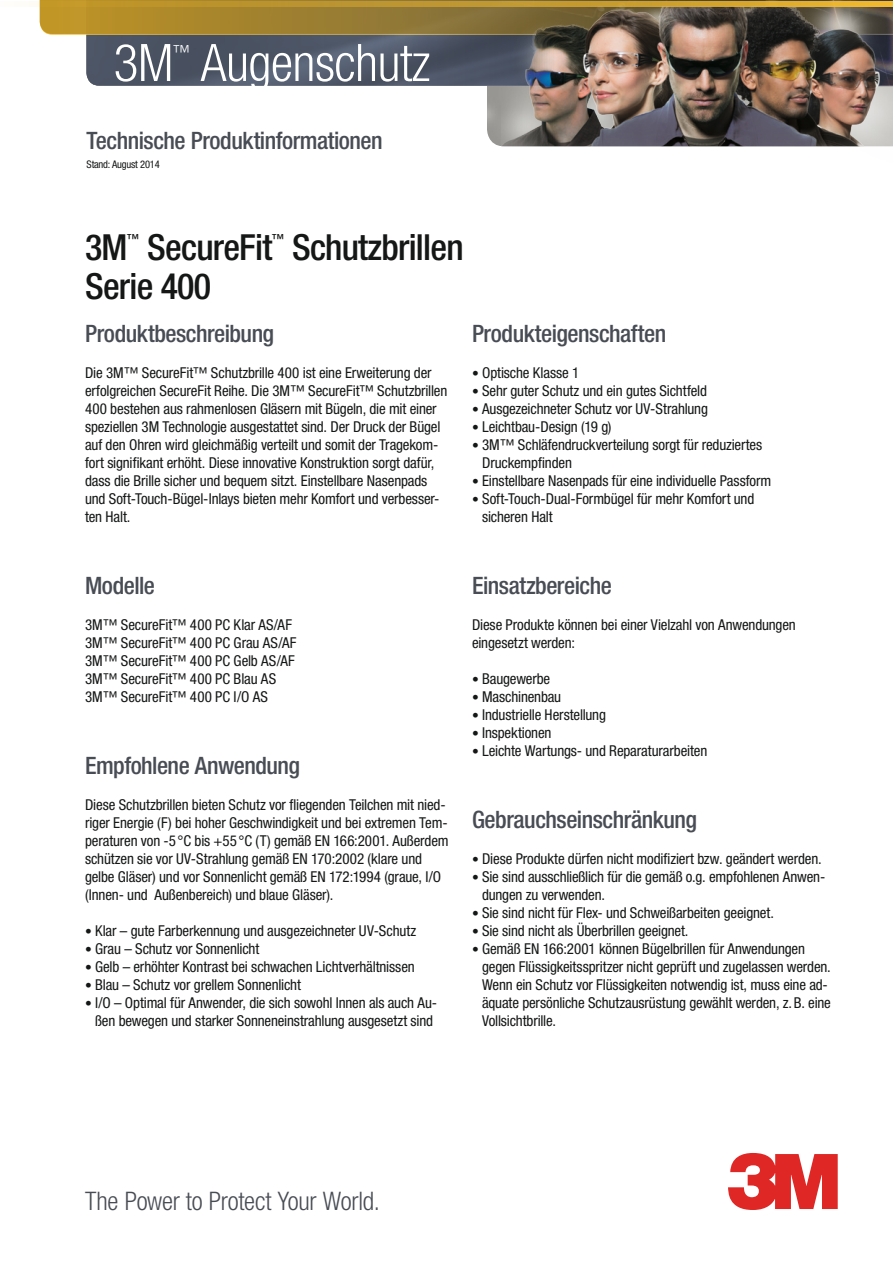
<style>
.page{position:relative;width:893px;height:1263px;background:#fff}
.page>*{position:absolute;margin:0;border:0;box-sizing:border-box;transform-origin:0 0}
.t1{font:300 condensed 51.75px "Helvetica Neue LT Pro";letter-spacing:-.01em;color:#fff}
._01_Titel{font:500 condensed 36px "Helvetica Neue LT Pro";letter-spacing:-.02em;color:#151616}
.t2{font:300 condensed 25.65px "Helvetica Neue LT Pro";letter-spacing:-.01em;color:#484c54}
._02_Zwischentitel{font:500 condensed 24px "Helvetica Neue LT Pro";letter-spacing:-.02em;color:#484c54}
._09_Technisches_Date{font:500 condensed 24px "Helvetica Neue LT Pro";letter-spacing:-.02em;color:#484c54}
._03_Fließtext_links{font:500 condensed 24px "Helvetica Neue LT Pro";letter-spacing:-.02em;color:#484c54}
.t3{font:300 condensed 18.15px "Helvetica Neue LT Pro";color:#fff}
._03_Fließtext_links-2{font:condensed 15px/18px "Helvetica Neue LT Pro";letter-spacing:-.01em;color:#151616}
._03_Fließtext{font:condensed 15px/18px "Helvetica Neue LT Pro";letter-spacing:-.01em;color:#151616}
._01_Titel-2{font:500 condensed 12.6px "Helvetica Neue LT Pro";color:#151616}
._05_Tabelle_klein{font:condensed 10.5px "Helvetica Neue LT Pro";letter-spacing:-.02em;color:#151616}
.s1{font-weight:300;font-size:13.5px}
</style>
<div class="page">
<svg style="left:728px;top:1153px;width:110px;height:57px"></svg>
<img style="left:729px;top:86px;width:164px;height:61px">
<img style="left:86px;top:35px;width:807px;height:51px">
<svg style="left:40px;top:0;width:853px;height:35px;background:#a18231"></svg>
<img style="left:502px;top:6px;width:390px;height:140px">
<svg style="left:32px;top:1px;width:861px;height:5px;background:#c89d30"></svg>
<p class="t1" style="left:114px;top:33px;width:61px">3M</p>
<p class="t3" style="left:173px;top:41px;width:19px">™</p>
<p class="t1" style="left:201px;top:33px;width:231px">Augenschutz</p>
<p class="_09_Technisches_Date" style="left:87px;top:127px;width:298px">Technische Produktinformationen</p>
<p class="_05_Tabelle_klein" style="left:87px;top:159px;width:75px">Stand: August 2014</p>
<p class="_01_Titel" style="left:85px;top:225px;width:44px">3M</p>
<p class="_01_Titel-2" style="left:127px;top:231px;width:14px">™</p>
<p class="_01_Titel" style="left:147px;top:225px;width:127px">SecureFit</p>
<p class="_01_Titel-2" style="left:272px;top:231px;width:14px">™</p>
<p class="_01_Titel" style="left:292px;top:225px;width:173px">Schutzbrillen</p>
<p class="_01_Titel" style="left:85px;top:265px;width:128px">Serie 400</p>
<p class="_02_Zwischentitel" style="left:85px;top:319px;width:191px">Produktbeschreibung</p>
<p class="_03_Fließtext_links-2" style="left:85px;top:364px;width:364px">Die 3M™ SecureFit™ Schutzbrille 400 ist eine Erweiterung der erfolgreichen SecureFit Reihe. Die 3M™ SecureFit™ Schutzbrillen 400 bestehen aus rahmenlosen Gläsern mit Bügeln, die mit einer speziellen 3M Technologie ausgestattet sind. Der Druck der Bügel auf den Ohren wird gleichmäßig verteilt und somit der Tragekom&shy;fort signifikant erhöht. Diese innovative Konstruktion sorgt dafür, dass die Brille sicher und bequem sitzt. Einstellbare Nasenpads und Soft-Touch-Bügel-Inlays bieten mehr Komfort und verbesser&shy;ten Halt.</p>
<p class="_02_Zwischentitel" style="left:472px;top:319px;width:196px">Produkteigenschaften</p>
<p class="_03_Fließtext_links-2" style="left:472px;top:364px;width:109px"><span class="s1">•</span> Optische Klasse 1</p>
<p class="_03_Fließtext_links-2" style="left:472px;top:382px;width:236px"><span class="s1">•</span> Sehr guter Schutz und ein gutes Sichtfeld</p>
<p class="_03_Fließtext_links-2" style="left:472px;top:400px;width:237px"><span class="s1">•</span> Ausgezeichneter Schutz vor UV-Strahlung</p>
<p class="_03_Fließtext_links-2" style="left:472px;top:418px;width:141px"><span class="s1">•</span> Leichtbau-Design (19 g)</p>
<p class="_03_Fließtext_links-2" style="left:482px;top:436px;width:282px;text-indent:-10px"><span class="s1">•</span> 3M™ Schläfendruckverteilung sorgt für reduziertes<br>Druckempfinden</p>
<p class="_03_Fließtext_links-2" style="left:472px;top:472px;width:301px"><span class="s1">•</span> Einstellbare Nasenpads für eine individuelle Passform</p>
<p class="_03_Fließtext_links-2" style="left:482px;top:490px;width:274px;text-indent:-10px"><span class="s1">•</span> Soft-Touch-Dual-Formbügel für mehr Komfort und sicheren Halt</p>
<p class="_02_Zwischentitel" style="left:85px;top:571px;width:71px">Modelle</p>
<p class="_03_Fließtext_links-2" style="left:85px;top:616px;width:209px">3M™ SecureFit™ 400 PC Klar AS/AF</p>
<p class="_03_Fließtext_links-2" style="left:85px;top:634px;width:213px">3M™ SecureFit™ 400 PC Grau AS/AF</p>
<p class="_03_Fließtext_links-2" style="left:85px;top:652px;width:211px">3M™ SecureFit™ 400 PC Gelb AS/AF</p>
<p class="_03_Fließtext_links-2" style="left:85px;top:670px;width:193px">3M™ SecureFit™ 400 PC Blau AS</p>
<p class="_03_Fließtext_links-2" style="left:85px;top:688px;width:184px">3M™ SecureFit™ 400 PC I/O AS</p>
<p class="_03_Fließtext_links" style="left:85px;top:751px;width:217px">Empfohlene Anwendung</p>
<p class="_03_Fließtext" style="left:85px;top:796px;width:365px">Diese Schutzbrillen bieten Schutz vor fliegenden Teilchen mit nied&shy;riger Energie (F) bei hoher Geschwindigkeit und bei extremen Tem&shy;peraturen von -5°C bis +55°C (T) gemäß EN 166:2001. Außerdem schützen sie vor UV-Strahlung gemäß EN 170:2002 (klare und gelbe Gläser) und vor Sonnenlicht gemäß EN 172:1994 (graue, I/O (Innen- und Außenbereich) und blaue Gläser).</p>
<p class="_03_Fließtext_links-2" style="left:85px;top:922px;width:333px"><span class="s1">•</span> Klar – gute Farberkennung und ausgezeichneter UV-Schutz</p>
<p class="_03_Fließtext_links-2" style="left:85px;top:940px;width:176px"><span class="s1">•</span> Grau – Schutz vor Sonnenlicht</p>
<p class="_03_Fließtext_links-2" style="left:85px;top:958px;width:331px"><span class="s1">•</span> Gelb – erhöhter Kontrast bei schwachen Lichtverhältnissen</p>
<p class="_03_Fließtext_links-2" style="left:85px;top:976px;width:217px"><span class="s1">•</span> Blau – Schutz vor grellem Sonnenlicht</p>
<p class="_03_Fließtext_links-2" style="left:85px;top:994px;width:354px;text-align:center"><span class="s1">•</span> I/O – Optimal für Anwender, die sich sowohl Innen als auch Au&shy;ßen bewegen und starker Sonneneinstrahlung ausgesetzt sind</p>
<p class="_02_Zwischentitel" style="left:472px;top:571px;width:141px">Einsatzbereiche</p>
<p class="_03_Fließtext_links-2" style="left:472px;top:616px;width:325px">Diese Produkte können bei einer Vielzahl von Anwendungen eingesetzt werden:</p>
<p class="_03_Fließtext_links-2" style="left:472px;top:670px;width:80px"><span class="s1">•</span> Baugewerbe</p>
<p class="_03_Fließtext_links-2" style="left:472px;top:688px;width:91px"><span class="s1">•</span> Maschinenbau</p>
<p class="_03_Fließtext_links-2" style="left:472px;top:706px;width:136px"><span class="s1">•</span> Industrielle Herstellung</p>
<p class="_03_Fließtext_links-2" style="left:472px;top:724px;width:81px"><span class="s1">•</span> Inspektionen</p>
<p class="_03_Fließtext_links-2" style="left:472px;top:742px;width:237px"><span class="s1">•</span> Leichte Wartungs- und Reparaturarbeiten</p>
<p class="_02_Zwischentitel" style="left:472px;top:805px;width:226px">Gebrauchseinschränkung</p>
<p class="_03_Fließtext_links-2" style="left:472px;top:850px;width:351px"><span class="s1">•</span> Diese Produkte dürfen nicht modifiziert bzw. geändert werden.</p>
<p class="_03_Fließtext_links-2" style="left:482px;top:868px;width:345px;text-indent:-10px"><span class="s1">•</span> Sie sind ausschließlich für die gemäß o.g. empfohlenen Anwen&shy;dungen zu verwenden.</p>
<p class="_03_Fließtext_links-2" style="left:472px;top:904px;width:303px"><span class="s1">•</span> Sie sind nicht für Flex- und Schweißarbeiten geeignet.</p>
<p class="_03_Fließtext_links-2" style="left:472px;top:922px;width:218px"><span class="s1">•</span> Sie sind nicht als Überbrillen geeignet.</p>
<p class="_03_Fließtext_links-2" style="left:482px;top:940px;width:350px;text-indent:-10px"><span class="s1">•</span> Gemäß EN 166:2001 können Bügelbrillen für Anwendungen gegen Flüssigkeitsspritzer nicht geprüft und zugelassen werden.<br>Wenn ein Schutz vor Flüssigkeiten notwendig ist, muss eine ad&shy;äquate persönliche Schutzausrüstung gewählt werden, z.B. eine Vollsichtbrille.</p>
<h3 class="t2" style="left:85px;top:1186px;width:296px">The Power to Protect Your World.</h3>
</div>
